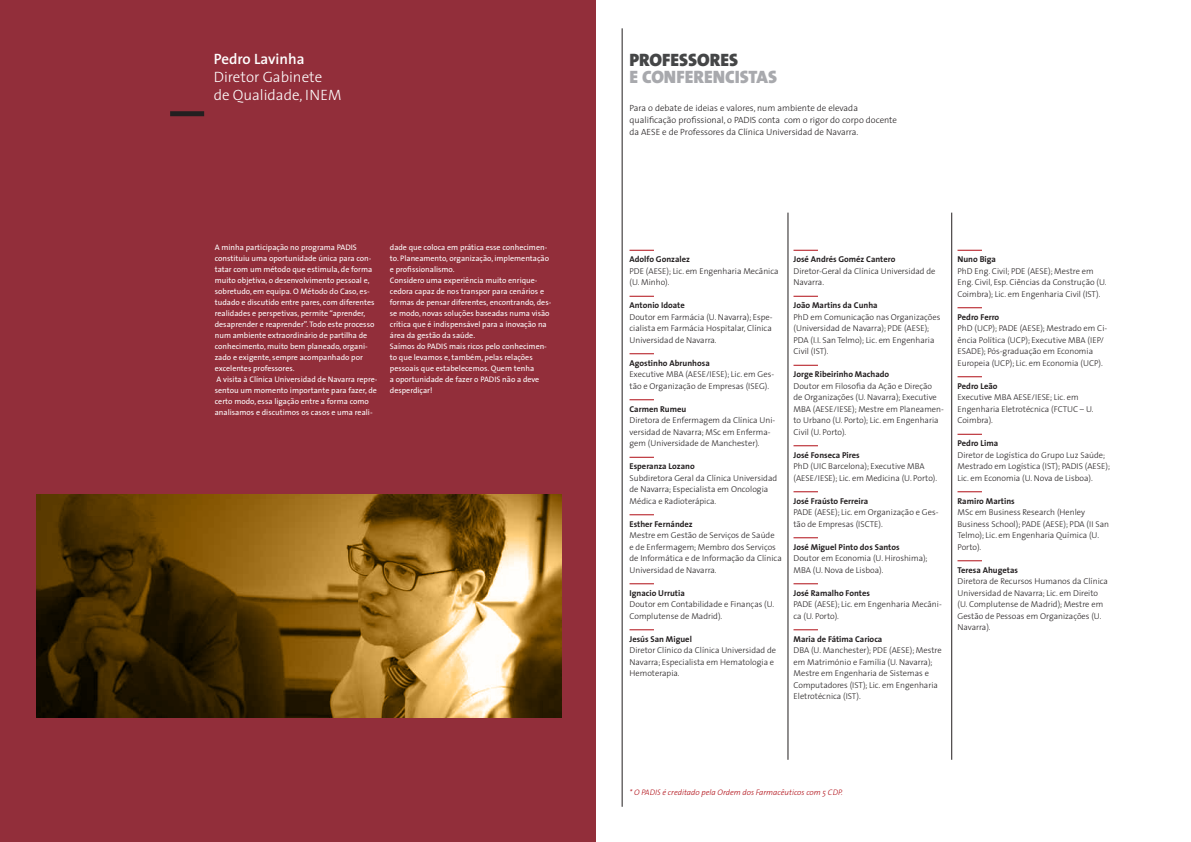
<style>
.page{position:relative;width:1191px;height:842px;background:#fff}
.page>*{position:absolute;margin:0;border:0;box-sizing:border-box;transform-origin:0 0}
.t1{font:900 18px "The Sans";color:#a8a9ad}
.t2{font:900 18px "The Sans";color:#454647}
.t3{font:300 15px "The Sans";color:#fff}
.t4{font:600 15px "The Sans";color:#fff}
.t5{font:300 9px/12px "The Sans";color:#231f20}
.t6{font:300 8.5px/11.5px "The Sans";color:#231f20}
.t7{font:700 8.5px "The Sans";color:#231f20}
.t8{font:8px/11px "The Sans";color:#fff}
.t9{font:italic 300 8px "The Sans";color:#b00d15}
</style>
<div class="page">
<div style="left:0;top:0;width:595px;height:842px;background:#922e3a"></div>
<svg style="left:36px;top:494px;width:525px;height:224px;background:#7a5a21"></svg>
<svg style="left:629px;top:250px;width:25px;height:1px"></svg>
<svg style="left:629px;top:296px;width:25px;height:1px"></svg>
<svg style="left:629px;top:353px;width:25px;height:1px"></svg>
<svg style="left:629px;top:399px;width:25px;height:1px"></svg>
<svg style="left:629px;top:457px;width:25px;height:1px"></svg>
<svg style="left:629px;top:514px;width:25px;height:1px"></svg>
<svg style="left:629px;top:583px;width:25px;height:1px"></svg>
<svg style="left:629px;top:629px;width:25px;height:1px"></svg>
<svg style="left:793px;top:250px;width:25px;height:1px"></svg>
<svg style="left:793px;top:296px;width:25px;height:1px"></svg>
<svg style="left:793px;top:365px;width:25px;height:1px"></svg>
<svg style="left:793px;top:445px;width:25px;height:1px"></svg>
<svg style="left:793px;top:491px;width:25px;height:1px"></svg>
<svg style="left:793px;top:537px;width:25px;height:1px"></svg>
<svg style="left:793px;top:583px;width:25px;height:1px"></svg>
<svg style="left:793px;top:629px;width:25px;height:1px"></svg>
<svg style="left:957px;top:250px;width:25px;height:1px"></svg>
<svg style="left:957px;top:307px;width:25px;height:1px"></svg>
<svg style="left:957px;top:376px;width:25px;height:1px"></svg>
<svg style="left:957px;top:434px;width:25px;height:1px"></svg>
<svg style="left:957px;top:491px;width:25px;height:1px"></svg>
<svg style="left:957px;top:560px;width:25px;height:1px"></svg>
<hr style="left:788px;top:213px;width:1px;height:547px;background:#231f20">
<hr style="left:622px;top:28px;width:1px;height:779px;background:#231f20">
<hr style="left:951px;top:213px;width:1px;height:547px;background:#231f20">
<div style="left:170px;top:111px;width:34px;height:5px;background:#231f20"></div>
<p class="t4" style="left:214px;top:47px;width:92px">Pedro Lavinha</p>
<p class="t3" style="left:214px;top:65px;width:110px">Diretor Gabinete</p>
<p class="t3" style="left:214px;top:83px;width:129px">de Qualidade, INEM</p>
<p class="t8" style="left:215px;top:242px;width:161px">A minha participação no programa PADIS constituiu uma oportunidade única para con&shy;tatar com um método que estimula, de forma muito objetiva, o desenvolvimento pessoal e, sobretudo, em equipa. O Método do Caso, es&shy;tudado e discutido entre pares, com diferentes realidades e perspetivas, permite “aprender, desaprender e reaprender”. Todo este processo num ambiente extraordinário de partilha de conhecimento, muito bem planeado, organi&shy;zado e exigente, sempre acompanhado por excelentes professores.</p>
<p class="t8" style="left:215px;top:374px;width:164px">A visita à Clínica Universidad de Navarra repre&shy;sentou um momento importante para fazer, de certo modo, essa ligação entre a forma como analisamos e discutimos os casos e uma reali-</p>
<p class="t8" style="left:390px;top:242px;width:161px">dade que coloca em prática esse conhecimen&shy;to. Planeamento, organização, implementação e profissionalismo.</p>
<p class="t8" style="left:390px;top:275px;width:163px">Considero uma experiência muito enrique&shy;cedora capaz de nos transpor para cenários e formas de pensar diferentes, encontrando, des&shy;se modo, novas soluções baseadas numa visão crítica que é indispensável para a inovação na área da gestão da saúde.</p>
<p class="t8" style="left:390px;top:341px;width:159px">Saímos do PADIS mais ricos pelo conhecimen&shy;to que levamos e, também, pelas relações pessoais que estabelecemos. Quem tenha<br>a oportunidade de fazer o PADIS não a deve desperdiçar!</p>
<p class="t2" style="left:629px;top:45px;width:110px">PROFESSORES</p>
<p class="t1" style="left:629px;top:62px;width:149px">E CONFERENCISTAS</p>
<p class="t5" style="left:629px;top:101px;width:269px">Para o debate de ideias e valores, num ambiente de elevada qualificação profissional, o PADIS conta com o rigor do corpo docente da AESE e de Professores da Clínica Universidad de Navarra.</p>
<p class="t7" style="left:629px;top:252px;width:62px">Adolfo Gonzalez</p>
<p class="t6" style="left:629px;top:265px;width:151px">PDE (AESE); Lic. em Engenharia Mecânica (U. Minho).</p>
<p class="t7" style="left:629px;top:298px;width:57px">Antonio Idoate</p>
<p class="t6" style="left:629px;top:311px;width:144px;text-align:justify">Doutor em Farmácia (U. Navarra); Espe&shy;cialista em Farmácia Hospitalar, Clínica Universidad de Navarra.</p>
<p class="t7" style="left:629px;top:356px;width:82px">Agostinho Abrunhosa</p>
<p class="t6" style="left:629px;top:368px;width:146px">Executive MBA (AESE/IESE); Lic. em Ges&shy;tão e Organização de Empresas (ISEG).</p>
<p class="t7" style="left:629px;top:402px;width:58px">Carmen Rumeu</p>
<p class="t6" style="left:629px;top:414px;width:147px">Diretora de Enfermagem da Clínica Uni&shy;versidad de Navarra; MSc em Enferma&shy;gem (Universidade de Manchester).</p>
<p class="t7" style="left:629px;top:459px;width:67px">Esperanza Lozano</p>
<p class="t6" style="left:629px;top:472px;width:149px">Subdiretora Geral da Clínica Universidad de Navarra; Especialista em Oncologia<br>Médica e Radioterápica.</p>
<p class="t7" style="left:629px;top:517px;width:65px">Esther Fernández</p>
<p class="t6" style="left:629px;top:529px;width:154px">Mestre em Gestão de Serviços de Saúde<br>e de Enfermagem; Membro dos Serviços de Informática e de Informação da Clínica Universidad de Navarra.</p>
<p class="t7" style="left:629px;top:586px;width:57px">Ignacio Urrutia</p>
<p class="t6" style="left:629px;top:598px;width:146px">Doutor em Contabilidade e Finanças (U.<br>Complutense de Madrid).</p>
<p class="t7" style="left:629px;top:632px;width:64px">Jesús San Miguel</p>
<p class="t6" style="left:629px;top:644px;width:148px">Diretor Clínico da Clínica Universidad de<br>Navarra; Especialista em Hematologia e<br>Hemoterapia.</p>
<p class="t7" style="left:793px;top:252px;width:103px">José Andrés Goméz Cantero</p>
<p class="t6" style="left:793px;top:265px;width:143px">Diretor-Geral da Clínica Universidad de<br>Navarra.</p>
<p class="t7" style="left:793px;top:298px;width:86px">João Martins da Cunha</p>
<p class="t6" style="left:793px;top:311px;width:148px">PhD em Comunicação nas Organizações (Universidad de Navarra); PDE (AESE);<br>PDA (I.I. San Telmo); Lic. em Engenharia<br>Civil (IST).</p>
<p class="t7" style="left:793px;top:367px;width:97px">Jorge Ribeirinho Machado</p>
<p class="t6" style="left:793px;top:380px;width:152px">Doutor em Filosofia da Ação e Direção<br>de Organizações (U. Navarra); Executive MBA (AESE/IESE); Mestre em Planeamen&shy;to Urbano (U. Porto); Lic. em Engenharia Civil (U. Porto).</p>
<p class="t7" style="left:793px;top:448px;width:68px">José Fonseca Pires</p>
<p class="t6" style="left:793px;top:460px;width:145px">PhD (UIC Barcelona); Executive MBA (AESE/IESE); Lic. em Medicina (U. Porto).</p>
<p class="t7" style="left:793px;top:494px;width:76px">José Fraústo Ferreira</p>
<p class="t6" style="left:793px;top:506px;width:146px">PADE (AESE); Lic. em Organização e Ges&shy;tão de Empresas (ISCTE).</p>
<p class="t7" style="left:793px;top:540px;width:108px">José Miguel Pinto dos Santos</p>
<p class="t6" style="left:793px;top:552px;width:136px">Doutor em Economia (U. Hiroshima);<br>MBA (U. Nova de Lisboa).</p>
<p class="t7" style="left:793px;top:586px;width:78px">José Ramalho Fontes</p>
<p class="t6" style="left:793px;top:598px;width:150px">PADE (AESE); Lic. em Engenharia Mecâni&shy;ca (U. Porto).</p>
<p class="t7" style="left:793px;top:632px;width:90px">Maria de Fátima Carioca</p>
<p class="t6" style="left:793px;top:644px;width:150px">DBA (U. Manchester); PDE (AESE); Mestre em Matrimónio e Família (U. Navarra); Mestre em Engenharia de Sistemas e Computadores (IST); Lic. em Engenharia Eletrotécnica (IST).</p>
<p class="t7" style="left:957px;top:252px;width:40px">Nuno Biga</p>
<p class="t6" style="left:957px;top:265px;width:151px">PhD Eng. Civil; PDE (AESE); Mestre em<br>Eng. Civil, Esp. Ciências da Construção (U.<br>Coimbra); Lic. em Engenharia Civil (IST).</p>
<p class="t7" style="left:957px;top:310px;width:43px">Pedro Ferro</p>
<p class="t6" style="left:957px;top:322px;width:151px">PhD (UCP); PADE (AESE); Mestrado em Ci&shy;ência Política (UCP); Executive MBA (IEP/ ESADE); Pós-graduação em Economia Europeia (UCP); Lic. em Economia (UCP).</p>
<p class="t7" style="left:957px;top:379px;width:42px">Pedro Leão</p>
<p class="t6" style="left:957px;top:391px;width:138px">Executive MBA AESE/IESE; Lic. em<br>Engenharia Eletrotécnica (FCTUC – U.<br>Coimbra).</p>
<p class="t7" style="left:957px;top:436px;width:42px">Pedro Lima</p>
<p class="t6" style="left:957px;top:449px;width:154px">Diretor de Logística do Grupo Luz Saúde;<br>Mestrado em Logística (IST); PADIS (AESE);<br>Lic. em Economia (U. Nova de Lisboa).</p>
<p class="t7" style="left:957px;top:494px;width:59px">Ramiro Martins</p>
<p class="t6" style="left:957px;top:506px;width:153px">MSc em Business Research (Henley<br>Business School); PADE (AESE); PDA (II San<br>Telmo); Lic. em Engenharia Química (U.<br>Porto).</p>
<p class="t7" style="left:957px;top:563px;width:62px">Teresa Ahugetas</p>
<p class="t6" style="left:957px;top:575px;width:152px">Diretora de Recursos Humanos da Clínica Universidad de Navarra; Lic. em Direito (U. Complutense de Madrid); Mestre em Gestão de Pessoas em Organizações (U.<br>Navarra).</p>
<p class="t9" style="left:629px;top:785px;width:215px">* O PADIS é creditado pela Ordem dos Farmacêuticos com 5 CDP.</p>
</div>
